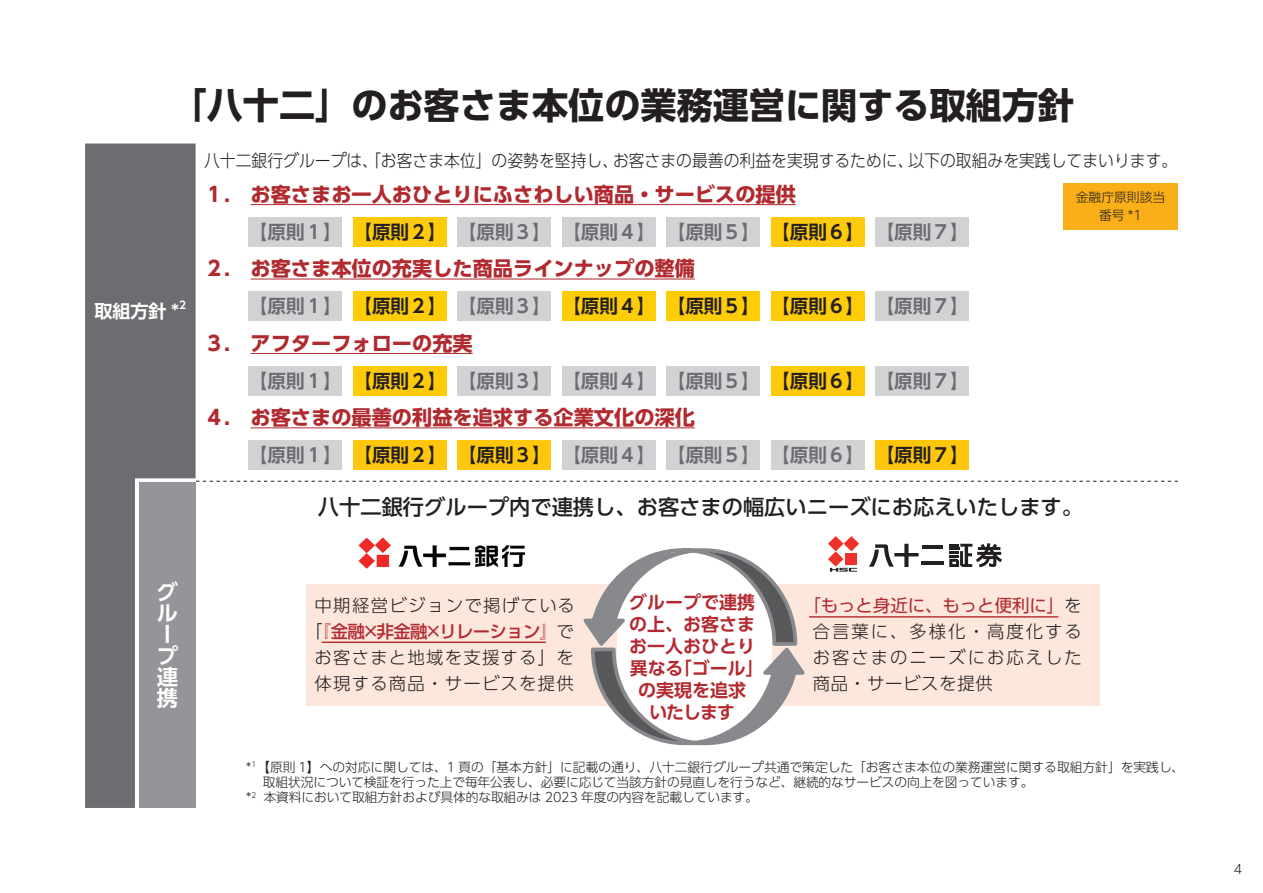
<style>
.page{position:relative;width:1263px;height:893px;background:#fff}
.page>*{position:absolute;margin:0;border:0;box-sizing:border-box;transform-origin:0 0}
.t1{font:700 36.15px "UD Shin Go Pro";color:#231f20}
.t2{font:500 21.3px "UD Shin Go Pro";color:#231f20}
.t3{font:700 21.3px/21.3px "UD Shin Go Pro De";color:#fff}
.t4{font:700 20.25px "UD Shin Go Pro";color:#b02a2f}
.t5{font:18.6px "UD Shin Go Pro De Bold 90 pv RKSJ H";color:#6c6d70}
.t6{font:18.6px "UD Shin Go Pro De Bold 90 pv RKSJ H";color:#231f20}
.t7{font:700 18px/22px "UD Shin Go Pro De";color:#b3292f;text-align:center}
.t8{font:700 18px "UD Shin Go Pro De";color:#fff}
.t9{font:300 17.4px/26.1px "UD Shin Go Pro";letter-spacing:.075em;color:#231f20;text-align:center}
.t10{font:300 16.95px "UD Shin Go Pro";color:#231f20;scale:.93 1}
.t11{font:300 12.75px/18.1px "UD Shin Go Pro";letter-spacing:-.01em;color:#231f20;text-align:center}
.t12{font:700 10.5px "UD Shin Go Pro De";color:#fff}
.s1{color:#231f20}
.s2{color:#6c6d70}
.s3{font-weight:500;color:#b3292f}
.s4{font-weight:400;color:#b3292f}
</style>
<div class="page">
<div style="left:85px;top:144px;width:111px;height:664px;background:#6c6d70"></div>
<div style="left:139px;top:482px;width:57px;height:326px;background:#939598"></div>
<hr style="left:251px;top:204px;width:545px;height:1px;background:#b02a2f">
<hr style="left:251px;top:279px;width:444px;height:1px;background:#b02a2f">
<hr style="left:251px;top:353px;width:222px;height:1px;background:#b02a2f">
<hr style="left:251px;top:427px;width:444px;height:1px;background:#b02a2f">
<div style="left:353px;top:217px;width:93px;height:30px;background:#feca0a"></div>
<div style="left:458px;top:217px;width:93px;height:30px;background:#d1d2d4"></div>
<div style="left:562px;top:217px;width:93px;height:30px;background:#d1d2d4"></div>
<div style="left:667px;top:217px;width:93px;height:30px;background:#d1d2d4"></div>
<div style="left:771px;top:217px;width:93px;height:30px;background:#feca0a"></div>
<div style="left:875px;top:217px;width:94px;height:30px;background:#d1d2d4"></div>
<div style="left:249px;top:217px;width:93px;height:30px;background:#d1d2d4"></div>
<div style="left:353px;top:291px;width:93px;height:30px;background:#fecd08"></div>
<div style="left:458px;top:291px;width:93px;height:30px;background:#d1d2d4"></div>
<div style="left:562px;top:291px;width:93px;height:30px;background:#fecd08"></div>
<div style="left:667px;top:291px;width:93px;height:30px;background:#fecd08"></div>
<div style="left:771px;top:291px;width:93px;height:30px;background:#fecd08"></div>
<div style="left:875px;top:291px;width:94px;height:30px;background:#d1d2d4"></div>
<div style="left:249px;top:291px;width:93px;height:30px;background:#d1d2d4"></div>
<div style="left:353px;top:366px;width:93px;height:29px;background:#feca0a"></div>
<div style="left:458px;top:366px;width:93px;height:29px;background:#d1d2d4"></div>
<div style="left:562px;top:366px;width:93px;height:29px;background:#d1d2d4"></div>
<div style="left:667px;top:366px;width:93px;height:29px;background:#d1d2d4"></div>
<div style="left:771px;top:366px;width:93px;height:29px;background:#feca0a"></div>
<div style="left:875px;top:366px;width:94px;height:29px;background:#d1d2d4"></div>
<div style="left:249px;top:366px;width:93px;height:29px;background:#d1d2d4"></div>
<div style="left:353px;top:440px;width:93px;height:30px;background:#fec70c"></div>
<div style="left:458px;top:440px;width:93px;height:30px;background:#fec70c"></div>
<div style="left:562px;top:440px;width:93px;height:30px;background:#d1d2d4"></div>
<div style="left:667px;top:440px;width:93px;height:30px;background:#d1d2d4"></div>
<div style="left:771px;top:440px;width:93px;height:30px;background:#d1d2d4"></div>
<div style="left:875px;top:440px;width:94px;height:30px;background:#fec70c"></div>
<div style="left:249px;top:440px;width:93px;height:30px;background:#d1d2d4"></div>
<div style="left:306px;top:584px;width:310px;height:122px;background:#fde7dc"></div>
<div style="left:772px;top:584px;width:328px;height:122px;background:#fde7dc"></div>
<img style="left:358px;top:537px;width:167px;height:32px">
<svg style="left:583px;top:548px;width:222px;height:198px"></svg>
<svg style="left:949px;top:543px;width:53px;height:24px"></svg>
<hr style="left:921px;top:561px;width:23px;height:4px;background:#231f20">
<hr style="left:922px;top:545px;width:21px;height:4px;background:#231f20">
<svg style="left:869px;top:544px;width:49px;height:23px"></svg>
<svg style="left:828px;top:536px;width:31px;height:36px"></svg>
<hr style="left:322px;top:642px;width:224px;height:1px;background:#b3292f">
<hr style="left:809px;top:616px;width:249px;height:2px;background:#b3292f">
<div style="left:1063px;top:183px;width:115px;height:47px;background:#faaf18"></div>
<svg style="left:196px;top:481px;width:982px;height:1px"></svg>
<h1 class="t1" style="left:171px;top:76px;width:905px">「八十二」のお客さま本位の業務運営に関する取組方針</h1>
<h3 class="t8" style="left:94px;top:296px;width:86px">取組方針 *</h3>
<p class="t12" style="left:179px;top:296px;width:8px">2</p>
<h3 class="t10" style="left:204px;top:147px;width:1048px">八十二銀行グループは、「お客さま本位」の姿勢を堅持し、お客さまの最善の利益を実現するために、以下の取組みを実践してまいります。</h3>
<h3 class="t4" style="left:204px;top:177px;width:593px">１.　お客さまお一人おひとりにふさわしい商品・サービスの提供</h3>
<h3 class="t5" style="left:249px;top:217px;width:721px">【原則１】 <span class="s1">【原則２】</span> 【原則３】 【原則４】 【原則５】 <span class="s1">【原則６】</span> 【原則７】</h3>
<h3 class="t4" style="left:204px;top:252px;width:492px">２.　お客さま本位の充実した商品ラインナップの整備</h3>
<h3 class="t6" style="left:249px;top:291px;width:721px"><span class="s2">【原則１】</span> 【原則２】 <span class="s2">【原則３】</span> 【原則４】 【原則５】 【原則６】 <span class="s2">【原則７】</span></h3>
<h3 class="t4" style="left:204px;top:326px;width:270px">３.　アフターフォローの充実</h3>
<h3 class="t5" style="left:249px;top:365px;width:721px">【原則１】 <span class="s1">【原則２】</span> 【原則３】 【原則４】 【原則５】 <span class="s1">【原則６】</span> 【原則７】</h3>
<h3 class="t4" style="left:204px;top:401px;width:492px">４.　お客さまの最善の利益を追求する企業文化の深化</h3>
<h3 class="t5" style="left:249px;top:440px;width:721px">【原則１】 <span class="s1">【原則２】 【原則３】</span> 【原則４】 【原則５】 【原則６】 <span class="s1">【原則７】</span></h3>
<p class="t11" style="left:1076px;top:188px;width:91px">金融庁原則該当番号 *1</p>
<h2 class="t2" style="left:318px;top:490px;width:767px">八十二銀行グループ内で連携し、お客さまの幅広いニーズにお応えいたします。</h2>
<h2 class="t3" style="left:157px;top:581px;width:23px">グループ連携</h2>
<h3 class="t9" style="left:305px;top:591px;width:271px">中期経営ビジョンで掲げている「<span class="s3">『金融×非金融×リレーション』</span>でお客さまと地域を支援する」を体現する商品・サービスを提供</h3>
<h3 class="t7" style="left:629px;top:590px;width:136px">グループで連携の上、お客さまお一人おひとり異なる「ゴール」の実現を追求<br>いたします</h3>
<h3 class="t9" style="left:813px;top:591px;width:271px;text-align:justify;text-indent:-9px"><span class="s4">「もっと身近に、もっと便利に」</span>を合言葉に、多様化・高度化するお客さまのニーズにお応えした商品・サービスを提供</h3>
<p class="t11" style="left:246px;top:758px;width:940px">*<sup>1</sup>【原則 1】への対応に関しては、1 頁の「基本方針」に記載の通り、八十二銀行グループ共通で策定した「お客さま本位の業務運営に関する取組方針」を実践し、</p>
<p class="t11" style="left:263px;top:773px;width:772px">取組状況について検証を行った上で毎年公表し、必要に応じて当該方針の見直しを行うなど、継続的なサービスの向上を図っています。</p>
<p class="t11" style="left:246px;top:788px;width:514px">*<sup>2</sup> 本資料において取組方針および具体的な取組みは 2023 年度の内容を記載しています。</p>
<p class="t11" style="left:1234px;top:860px;width:10px">4</p>
</div>
